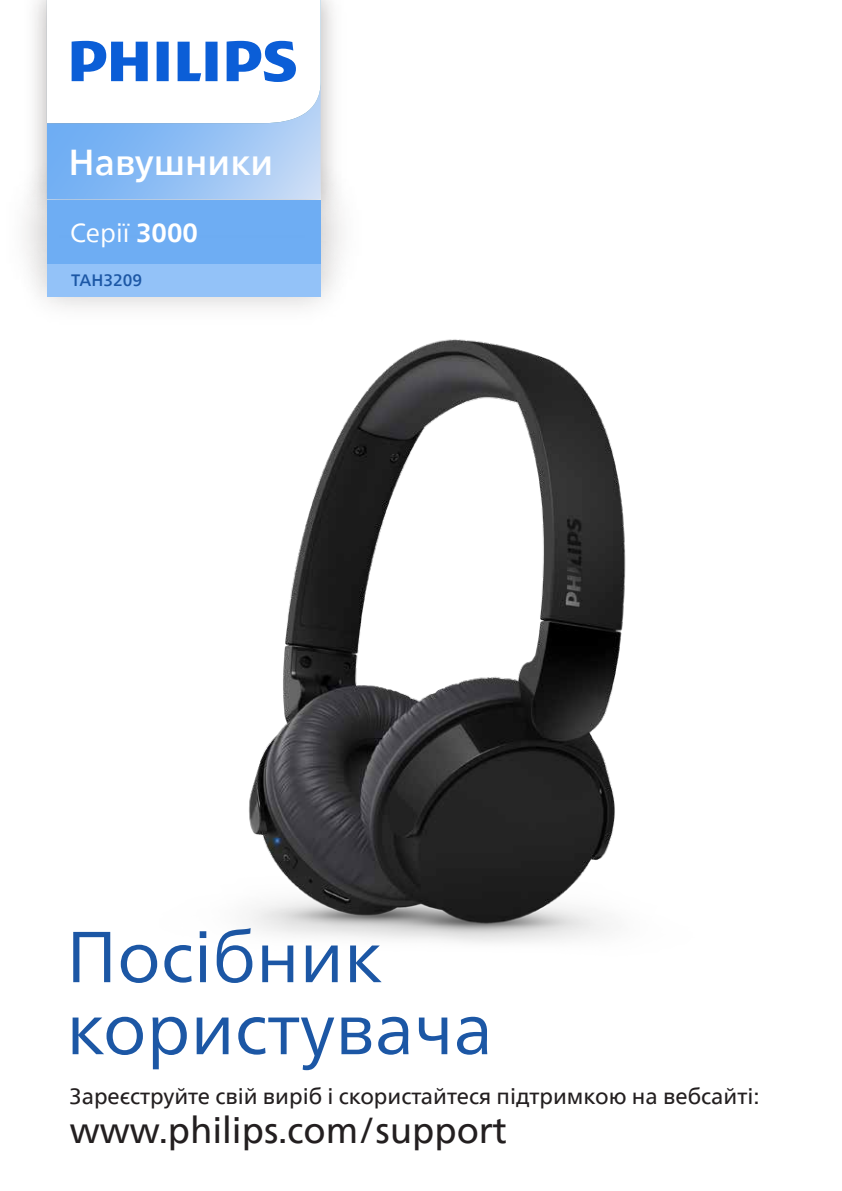
<style>
.page{position:relative;width:842px;height:1191px;background:#fff}
.page>*{position:absolute;margin:0;border:0;box-sizing:border-box;transform-origin:0 0}
.Body_Text__0{font:72px/72px "Neue Frutiger World";color:#1c57a5}
.t_register{font:36px "Neue Frutiger World";color:#231f20}
.正文_0{font:500 36px "Neue Frutiger World";color:#fff}
.正文_0-2{font:26px "Neue Frutiger World";color:#fff}
.t_register-2{font:22px "Neue Frutiger World";color:#231f20}
.正文_0-3{font:500 16.4px "Neue Frutiger World";color:#1c57a5}
.s1{font-weight:700}
</style>
<div class="page">
<img style="left:249px;top:339px;width:377px;height:604px">
<img style="left:34px;top:0;width:299px;height:141px">
<svg style="left:47px;top:0;width:274px;height:141px"></svg>
<img style="left:26px;top:141px;width:315px;height:82px">
<div style="left:47px;top:199px;width:274px;height:65px;background:#6eadf3"></div>
<div style="left:47px;top:264px;width:274px;height:32px;background:#93c2f8"></div>
<p class="正文_0" style="left:69px;top:132px;width:206px">Навушники</p>
<p class="正文_0-2" style="left:70px;top:212px;width:129px">Серії <span class="s1">3000</span></p>
<p class="正文_0-3" style="left:71px;top:267px;width:72px">TAH3209</p>
<p class="Body_Text__0" style="left:66px;top:922px;width:428px">Посібник користувача</p>
<p class="t_register-2" style="left:70px;top:1079px;width:691px">Зареєструйте свій виріб і скористайтеся підтримкою на вебсайті:</p>
<p class="t_register" style="left:70px;top:1101px;width:438px">www.philips.com/support</p>
</div>
